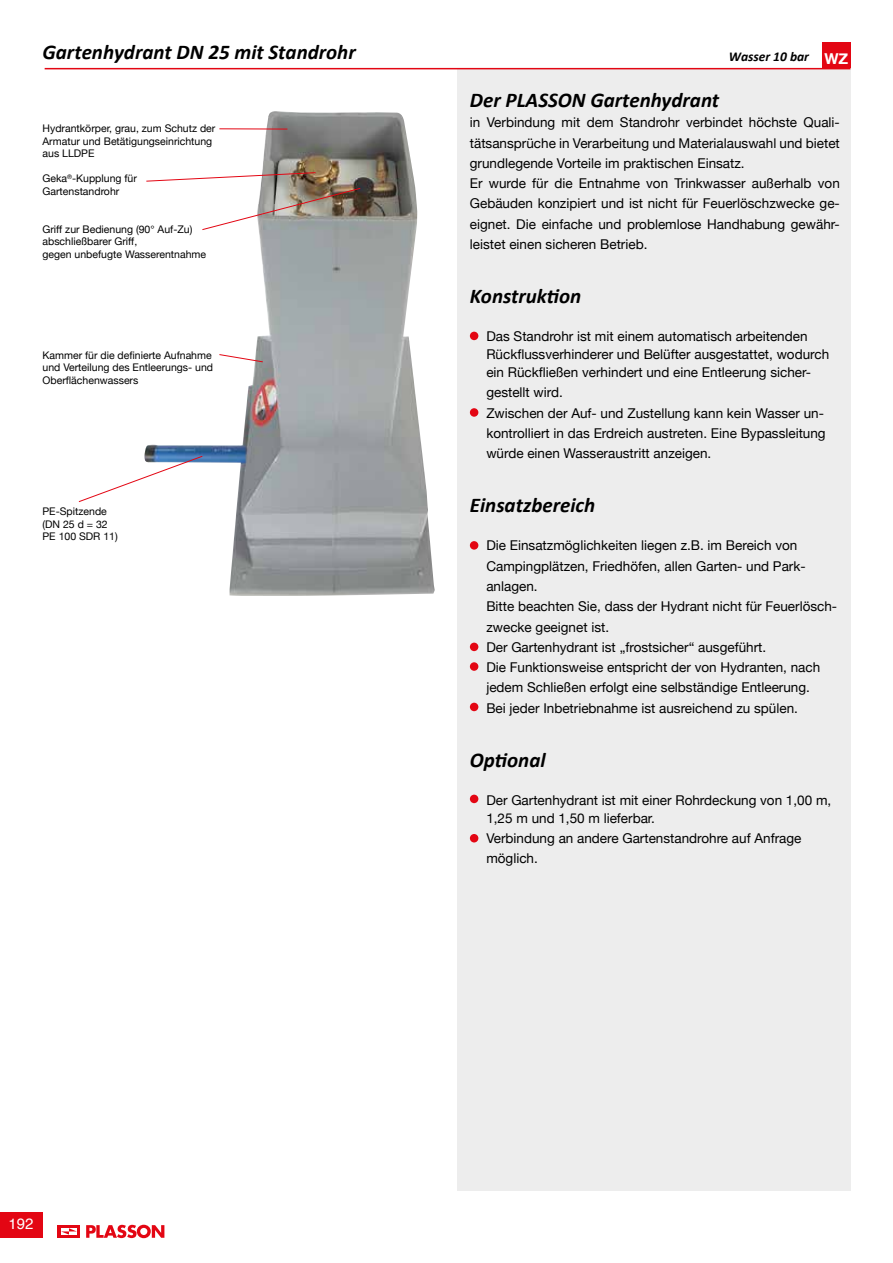
<style>
.page{position:relative;width:893px;height:1263px;background:#fff}
.page>*{position:absolute;margin:0;border:0;box-sizing:border-box;transform-origin:0 0}
.t1{font:italic 700 21px "Calibri";color:#000}
.t2{font:15px "Helvetica";color:#fff}
.t3{font:700 15px "Helvetica Neue";color:#fff}
.t4{font:13.5px/20.2px "Helvetica Neue";color:#000}
.t5{font:italic 700 13.5px "Calibri";color:#000}
.t6{font:10.5px/12.6px "Helvetica Neue";color:#000}
</style>
<div class="page">
<div style="left:0;top:1212px;width:43px;height:25px;background:#e30613"></div>
<div style="left:58px;top:1225px;width:22px;height:13px;background:#e30613"></div>
<svg style="left:61px;top:1228px;width:16px;height:6px"></svg>
<svg style="left:86px;top:1225px;width:78px;height:13px"></svg>
<img style="left:144px;top:111px;width:291px;height:485px">
<div style="left:457px;top:68px;width:393px;height:1123px;background:#ededed"></div>
<hr style="left:45px;top:68px;width:805px;height:1px;background:#e30613">
<div style="left:822px;top:43px;width:28px;height:25px;background:#e30613"></div>
<div style="left:470px;top:332px;width:8px;height:8px;background:#e30613;border-radius:50%"></div>
<div style="left:470px;top:408px;width:8px;height:9px;background:#e30613;border-radius:50%"></div>
<div style="left:470px;top:541px;width:8px;height:9px;background:#e30613;border-radius:50%"></div>
<div style="left:470px;top:662px;width:8px;height:9px;background:#e30613;border-radius:50%"></div>
<div style="left:470px;top:703px;width:8px;height:8px;background:#e30613;border-radius:50%"></div>
<div style="left:470px;top:643px;width:8px;height:8px;background:#e30613;border-radius:50%"></div>
<div style="left:470px;top:795px;width:8px;height:8px;background:#e30613;border-radius:50%"></div>
<div style="left:470px;top:834px;width:8px;height:8px;background:#e30613;border-radius:50%"></div>
<hr style="left:219px;top:128px;width:68px;height:1px;background:#e30613">
<svg style="left:219px;top:354px;width:45px;height:9px"></svg>
<svg style="left:78px;top:455px;width:125px;height:48px"></svg>
<img style="left:146px;top:172px;width:215px;height:59px">
<h1 class="t1" style="left:43px;top:38px;width:315px">Gartenhydrant DN 25 mit Standrohr</h1>
<p class="t6" style="left:43px;top:122px;width:174px">Hydrantkörper, grau, zum Schutz der<br>Armatur und Betätigungseinrichtung aus LLDPE</p>
<p class="t6" style="left:43px;top:173px;width:96px">Geka<sup>®</sup>-Kupplung für<br>Gartenstandrohr</p>
<p class="t6" style="left:43px;top:223px;width:165px">Griff zur Bedienung (90° Auf-Zu) abschließbarer Griff,<br>gegen unbefugte Wasserentnahme</p>
<p class="t6" style="left:43px;top:349px;width:172px">Kammer für die definierte Aufnahme und Verteilung des Entleerungs- und<br>Oberflächenwassers</p>
<p class="t6" style="left:43px;top:505px;width:77px">PE-Spitzende (DN 25 d = 32<br>PE 100 SDR 11)</p>
<p class="t5" style="left:729px;top:48px;width:82px">Wasser 10 bar</p>
<p class="t3" style="left:824px;top:46px;width:25px">WZ</p>
<h1 class="t1" style="left:470px;top:87px;width:251px">Der PLASSON Gartenhydrant</h1>
<p class="t4" style="left:470px;top:113px;width:371px">in Verbindung mit dem Standrohr verbindet höchste Quali&shy;tätsansprüche in Verarbeitung und Materialauswahl und bietet grundlegende Vorteile im praktischen Einsatz.<br>Er wurde für die Entnahme von Trinkwasser außerhalb von Gebäuden konzipiert und ist nicht für Feuerlöschzwecke ge&shy;eignet. Die einfache und problemlose Handhabung gewähr&shy;leistet einen sicheren Betrieb.</p>
<h1 class="t1" style="left:470px;top:283px;width:113px">Konstruktion</h1>
<p class="t4" style="left:486px;top:328px;width:344px;line-height:18px">Das Standrohr ist mit einem automatisch arbeitenden<br>Rückflussverhinderer und Belüfter ausgestattet, wodurch ein Rückfließen verhindert und eine Entleerung sicher-</p>
<p class="t4" style="left:486px;top:383px;width:341px">gestellt wird.<br>Zwischen der Auf- und Zustellung kann kein Wasser un&shy;kontrolliert in das Erdreich austreten. Eine Bypassleitung würde einen Wasseraustritt anzeigen.</p>
<h1 class="t1" style="left:470px;top:492px;width:127px">Einsatzbereich</h1>
<p class="t4" style="left:486px;top:536px;width:352px">Die Einsatzmöglichkeiten liegen z.B. im Bereich von Campingplätzen, Friedhöfen, allen Garten- und Park&shy;anlagen.<br>Bitte beachten Sie, dass der Hydrant nicht für Feuerlösch&shy;zwecke geeignet ist.<br>Der Gartenhydrant ist „frostsicher“ ausgeführt.<br>Die Funktionsweise entspricht der von Hydranten, nach jedem Schließen erfolgt eine selbständige Entleerung.<br>Bei jeder Inbetriebnahme ist ausreichend zu spülen.</p>
<h1 class="t1" style="left:470px;top:746px;width:77px">Optional</h1>
<p class="t4" style="left:486px;top:792px;width:346px;line-height:18px">Der Gartenhydrant ist mit einer Rohrdeckung von 1,00 m,<br>1,25 m und 1,50 m lieferbar.</p>
<p class="t4" style="left:486px;top:829px;width:317px">Verbindung an andere Gartenstandrohre auf Anfrage möglich.</p>
<p class="t2" style="left:8px;top:1212px;width:27px">192</p>
</div>
